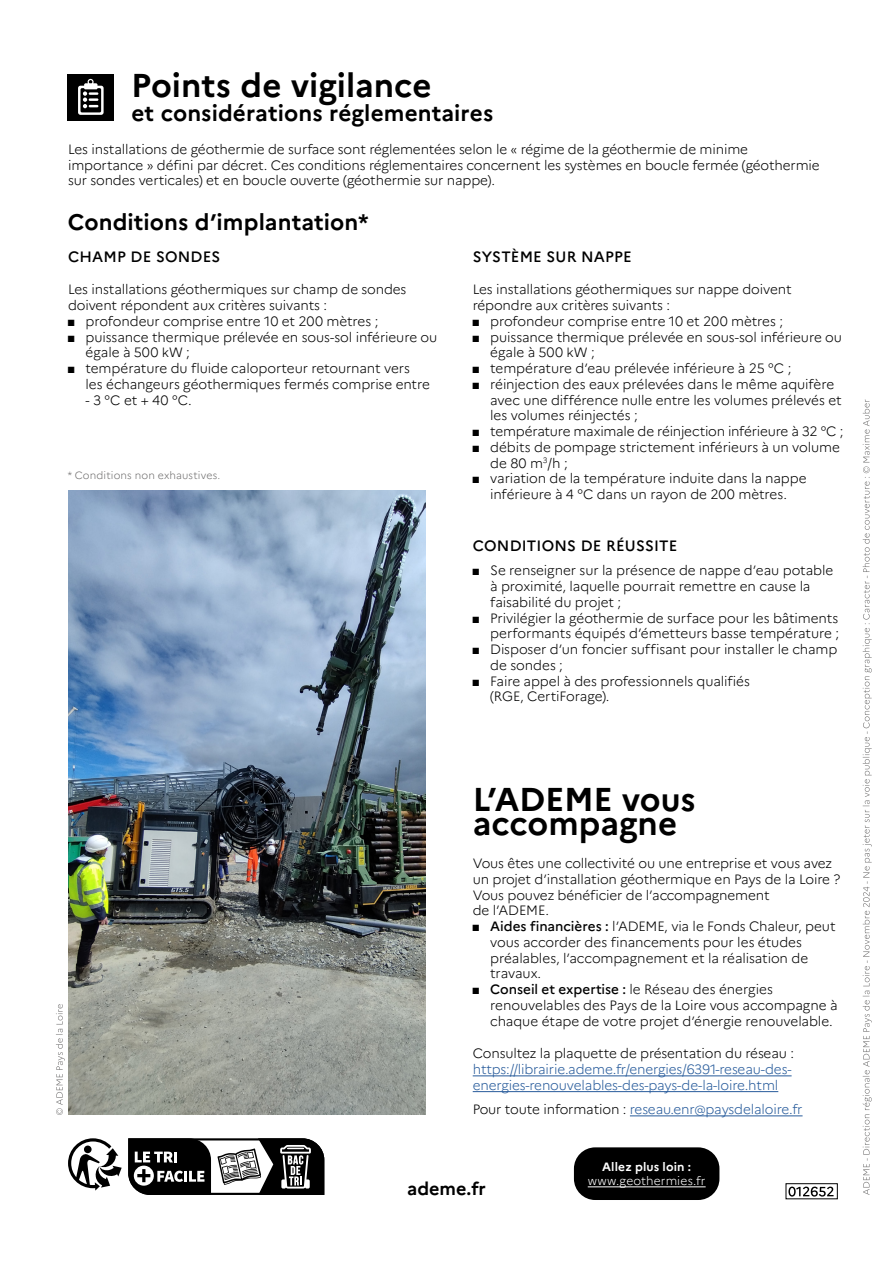
<style>
.page{position:relative;width:893px;height:1263px;background:#fff}
.page>*{position:absolute;margin:0;border:0;box-sizing:border-box;transform-origin:0 0}
.t1{font:700 33px/24px "Marianne";color:#000}
.H3bis{font:700 22.5px "Marianne";letter-spacing:.005em;color:#000}
.ADM_Texte_12_Ctre{font:700 18px "Marianne";color:#000}
.t2{font:500 15px "Marianne";letter-spacing:.01em;color:#000}
.ADM_Texte_9_Justif{font:300 13.5px/15.8px "Marianne";letter-spacing:-.01em;color:#000}
.ADM_Texte_9_Justif-2{font:300 13.5px/15.8px "Marianne";letter-spacing:-.01em;color:#275b9b}
.ADM_Texte_8_FAG{font:300 12px/14.2px "Marianne";letter-spacing:.01em;color:#fff;text-align:center}
.ADM_Renvois{font:300 10.5px "Marianne";letter-spacing:.015em;color:#706f6f}
.s1{font-family:"Arial Narrow";font-weight:400}
.s2{font-weight:500}
.s3{color:#000}
.s4{font-weight:700}
</style>
<div class="page">
<svg style="left:68px;top:1138px;width:54px;height:52px"></svg>
<svg style="left:128px;top:1138px;width:196px;height:57px"></svg>
<svg style="left:863px;top:399px;width:9px;height:796px"></svg>
<div style="left:68px;top:74px;width:46px;height:47px;background:#000"></div>
<svg style="left:78px;top:79px;width:26px;height:36px"></svg>
<hr style="left:473px;top:1075px;width:319px;height:1px;background:#275b9b">
<hr style="left:473px;top:1091px;width:305px;height:1px;background:#275b9b">
<hr style="left:630px;top:1115px;width:173px;height:1px;background:#275b9b">
<img style="left:68px;top:491px;width:357px;height:623px">
<div style="left:574px;top:1147px;width:145px;height:53px;background:#000;border-radius:21px"></div>
<svg style="left:790px;top:1188px;width:44px;height:9px"></svg>
<svg style="left:788px;top:1186px;width:45px;height:10px"></svg>
<div style="left:786px;top:1183px;width:52px;height:16px;border:1px solid #000"></div>
<svg style="left:56px;top:1004px;width:9px;height:111px"></svg>
<hr style="left:588px;top:1186px;width:118px;height:1px;background:#fff">
<h2 class="t1" style="left:131px;top:74px;width:302px">Points de vigilance</h2>
<h2 class="H3bis" style="left:131px;top:100px;width:364px">et considérations réglementaires</h2>
<p class="ADM_Texte_9_Justif" style="left:68px;top:141px;width:753px">Les installations de géothermie de surface sont réglementées selon le « régime de la géothermie de minime importance » défini par décret. Ces conditions réglementaires concernent les systèmes en boucle fermée (géothermie sur sondes verticales) et en boucle ouverte (géothermie sur nappe).</p>
<h3 class="H3bis" style="left:68px;top:208px;width:303px">Conditions d’implantation*</h3>
<h4 class="t2" style="left:68px;top:247px;width:154px">CHAMP DE SONDES</h4>
<p class="ADM_Texte_9_Justif" style="left:68px;top:282px;width:340px">Les installations géothermiques sur champ de sondes doivent répondent aux critères suivants :</p>
<p class="ADM_Texte_9_Justif" style="left:68px;top:313px;width:312px"><span class="s1">■</span> profondeur comprise entre 10 et 200 mètres ;</p>
<p class="ADM_Texte_9_Justif" style="left:86px;top:329px;width:353px;text-indent:-17px"><span class="s1">■</span> puissance thermique prélevée en sous-sol inférieure ou égale à 500 kW ;</p>
<p class="ADM_Texte_9_Justif" style="left:86px;top:360px;width:346px;text-indent:-17px"><span class="s1">■</span> température du fluide caloporteur retournant vers les échangeurs géothermiques fermés comprise entre</p>
<p class="ADM_Texte_9_Justif" style="left:86px;top:392px;width:108px">- 3 °C et + 40 °C.</p>
<p class="ADM_Renvois" style="left:68px;top:468px;width:154px">* Conditions non exhaustives.</p>
<h4 class="t2" style="left:473px;top:247px;width:161px">SYSTÈME SUR NAPPE</h4>
<p class="ADM_Texte_9_Justif" style="left:473px;top:282px;width:320px">Les installations géothermiques sur nappe doivent répondre aux critères suivants :</p>
<p class="ADM_Texte_9_Justif" style="left:473px;top:313px;width:312px"><span class="s1">■</span> profondeur comprise entre 10 et 200 mètres ;</p>
<p class="ADM_Texte_9_Justif" style="left:490px;top:329px;width:353px;text-indent:-17px"><span class="s1">■</span> puissance thermique prélevée en sous-sol inférieure ou égale à 500 kW ;</p>
<p class="ADM_Texte_9_Justif" style="left:473px;top:360px;width:320px"><span class="s1">■</span> température d’eau prélevée inférieure à 25 °C ;</p>
<p class="ADM_Texte_9_Justif" style="left:490px;top:376px;width:353px;text-indent:-17px"><span class="s1">■</span> réinjection des eaux prélevées dans le même aquifère avec une différence nulle entre les volumes prélevés et les volumes réinjectés ;</p>
<p class="ADM_Texte_9_Justif" style="left:473px;top:423px;width:372px"><span class="s1">■</span> température maximale de réinjection inférieure à 32 °C ;</p>
<p class="ADM_Texte_9_Justif" style="left:490px;top:439px;width:351px;text-indent:-17px"><span class="s1">■</span> débits de pompage strictement inférieurs à un volume de 80 m<sup>3</sup>/h ;</p>
<p class="ADM_Texte_9_Justif" style="left:473px;top:471px;width:335px;text-align:center"><span class="s1">■</span> variation de la température induite dans la nappe inférieure à 4 °C dans un rayon de 200 mètres.</p>
<h4 class="t2" style="left:473px;top:537px;width:206px">CONDITIONS DE RÉUSSITE</h4>
<p class="ADM_Texte_9_Justif" style="left:490px;top:563px;width:345px;text-indent:-17px"><span class="s1">■</span> Se renseigner sur la présence de nappe d’eau potable à proximité, laquelle pourrait remettre en cause la faisabilité du projet ;</p>
<p class="ADM_Texte_9_Justif" style="left:473px;top:610px;width:368px;text-align:right"><span class="s1">■</span> Privilégier la géothermie de surface pour les bâtiments performants équipés d’émetteurs basse température ;</p>
<p class="ADM_Texte_9_Justif" style="left:490px;top:641px;width:349px;text-indent:-17px"><span class="s1">■</span> Disposer d’un foncier suffisant pour installer le champ de sondes ;</p>
<p class="ADM_Texte_9_Justif" style="left:490px;top:673px;width:261px;text-indent:-17px"><span class="s1">■</span> Faire appel à des professionnels qualifiés (RGE, CertiForage).</p>
<h2 class="t1" style="left:473px;top:787px;width:224px">L’ADEME vous accompagne</h2>
<p class="ADM_Texte_9_Justif" style="left:473px;top:855px;width:369px">Vous êtes une collectivité ou une entreprise et vous avez un projet d’installation géothermique en Pays de la Loire ?<br>Vous pouvez bénéficier de l’accompagnement<br>de l’ADEME.</p>
<p class="ADM_Texte_9_Justif" style="left:490px;top:918px;width:347px;text-indent:-17px"><span class="s1">■</span> <span class="s2">Aides financières :</span> l’ADEME, via le Fonds Chaleur, peut vous accorder des financements pour les études préalables, l’accompagnement et la réalisation de travaux.</p>
<p class="ADM_Texte_9_Justif" style="left:490px;top:981px;width:349px;text-indent:-17px"><span class="s1">■</span> <span class="s2">Conseil et expertise :</span> le Réseau des énergies renouvelables des Pays de la Loire vous accompagne à chaque étape de votre projet d’énergie renouvelable.</p>
<p class="ADM_Texte_9_Justif-2" style="left:473px;top:1046px;width:323px"><span class="s3">Consultez la plaquette de présentation du réseau : </span>https://librairie.ademe.fr/energies/6391-reseau-des&shy;energies-renouvelables-des-pays-de-la-loire.html</p>
<p class="ADM_Texte_9_Justif-2" style="left:473px;top:1101px;width:331px"><span class="s3">Pour toute information :</span> reseau.enr@paysdelaloire.fr</p>
<p class="ADM_Texte_12_Ctre" style="left:407px;top:1177px;width:80px">ademe.fr</p>
<p class="ADM_Texte_8_FAG" style="left:588px;top:1159px;width:119px"><span class="s4">Allez plus loin : </span>www.geothermies.fr</p>
</div>
